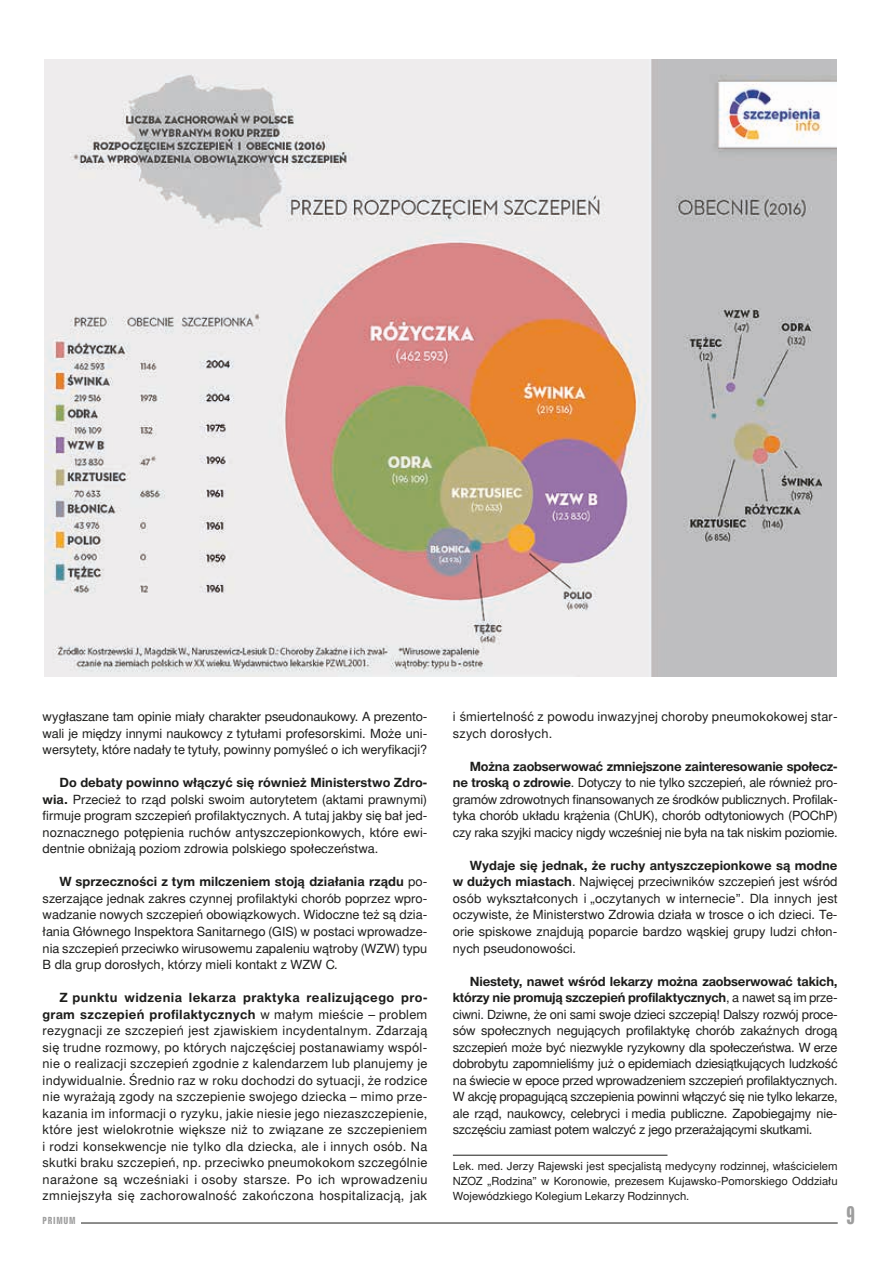
<style>
.page{position:relative;width:893px;height:1263px;background:#fff}
.page>*{position:absolute;margin:0;border:0;box-sizing:border-box;transform-origin:0 0}
.t1{font:23.1px "Zurich Bd X Cn PL";color:#9d9d9d;scale:.82 1}
.t2{font:12.75px/16.5px "Switzer EFN";color:#1d1d1b;text-align:justify}
.t3{font:11.25px/15px "Switzer EFN";letter-spacing:.005em;color:#1d1d1b;text-align:justify}
.t4{font:9px "Zurich Bd X Cn PL";letter-spacing:.08em;color:#9d9d9d}
.s1{font-weight:700}
</style>
<div class="page">
<hr style="left:43px;top:1223px;width:795px;height:1px;background:#1d1d1b">
<div style="left:43px;top:1216px;width:38px;height:9px;background:#fff"></div>
<img style="left:44px;top:60px;width:792px;height:616px">
<hr style="left:453px;top:1155px;width:214px;height:1px;background:#1d1d1b">
<p class="t2" style="left:43px;top:709px;width:386px">wygłaszane tam opinie miały charakter pseudonaukowy. A prezento&shy;wali je między innymi naukowcy z tytułami profesorskimi. Może uni&shy;wersytety, które nadały te tytuły, powinny pomyśleć o ich weryfikacji?</p>
<p class="t2" style="left:43px;top:775px;width:386px;text-indent:17px"><span class="s1">Do debaty powinno włączyć się również Ministerstwo Zdro&shy;wia.</span> Przecież to rząd polski swoim autorytetem (aktami prawnymi) firmuje program szczepień profilaktycznych. A tutaj jakby się bał jed&shy;noznacznego potępienia ruchów antyszczepionkowych, które ewi&shy;dentnie obniżają poziom zdrowia polskiego społeczeństwa.</p>
<p class="t2" style="left:43px;top:874px;width:386px;text-indent:17px"><span class="s1">W sprzeczności z tym milczeniem stoją działania rządu</span> po&shy;szerzające jednak zakres czynnej profilaktyki chorób poprzez wpro&shy;wadzanie nowych szczepień obowiązkowych. Widoczne też są dzia&shy;łania Głównego Inspektora Sanitarnego (GIS) w postaci wprowadze&shy;nia szczepień przeciwko wirusowemu zapaleniu wątroby (WZW) typu B dla grup dorosłych, którzy mieli kontakt z WZW C.</p>
<p class="t2" style="left:43px;top:989px;width:386px;text-indent:17px"><span class="s1">Z punktu widzenia lekarza praktyka realizującego pro&shy;gram szczepień profilaktycznych</span> w małym mieście – problem rezygnacji ze szczepień jest zjawiskiem incydentalnym. Zdarzają się trudne rozmowy, po których najczęściej postanawiamy wspól&shy;nie o realizacji szczepień zgodnie z kalendarzem lub planujemy je indywidualnie. Średnio raz w roku dochodzi do sytuacji, że rodzice nie wyrażają zgody na szczepienie swojego dziecka – mimo prze&shy;kazania im informacji o ryzyku, jakie niesie jego niezaszczepienie, które jest wielokrotnie większe niż to związane ze szczepieniem i rodzi konsekwencje nie tylko dla dziecka, ale i innych osób. Na skutki braku szczepień, np. przeciwko pneumokokom szczególnie narażone są wcześniaki i osoby starsze. Po ich wprowadzeniu zmniejszyła się zachorowalność zakończona hospitalizacją, jak</p>
<p class="t2" style="left:453px;top:709px;width:386px">i śmiertelność z powodu inwazyjnej choroby pneumokokowej star&shy;szych dorosłych.</p>
<p class="t2" style="left:453px;top:758px;width:386px;text-indent:17px"><span class="s1">Można zaobserwować zmniejszone zainteresowanie społecz&shy;ne troską o zdrowie</span>. Dotyczy to nie tylko szczepień, ale również pro&shy;gramów zdrowotnych finansowanych ze środków publicznych. Profilak&shy;tyka chorób układu krążenia (ChUK), chorób odtytoniowych (POChP) czy raka szyjki macicy nigdy wcześniej nie była na tak niskim poziomie.</p>
<p class="t2" style="left:453px;top:857px;width:386px;text-indent:17px"><span class="s1">Wydaje się jednak, że ruchy antyszczepionkowe są modne w dużych miastach</span>. Najwięcej przeciwników szczepień jest wśród osób wykształconych i „oczytanych w internecie”. Dla innych jest oczywiste, że Ministerstwo Zdrowia działa w trosce o ich dzieci. Te&shy;orie spiskowe znajdują poparcie bardzo wąskiej grupy ludzi chłon&shy;nych pseudonowości.</p>
<p class="t2" style="left:453px;top:973px;width:386px;text-indent:17px"><span class="s1">Niestety, nawet wśród lekarzy można zaobserwować takich, którzy nie promują szczepień profilaktycznych</span>, a nawet są im prze&shy;ciwni. Dziwne, że oni sami swoje dzieci szczepią! Dalszy rozwój proce&shy;sów społecznych negujących profilaktykę chorób zakaźnych drogą szczepień może być niezwykle ryzykowny dla społeczeństwa. W erze dobrobytu zapomnieliśmy już o epidemiach dziesiątkujących ludzkość na świecie w epoce przed wprowadzeniem szczepień profilaktycznych.<br>W akcję propagującą szczepienia powinni włączyć się nie tylko lekarze, ale rząd, naukowcy, celebryci i media publiczne. Zapobiegajmy nie&shy;szczęściu zamiast potem walczyć z jego przerażającymi skutkami.</p>
<p class="t3" style="left:453px;top:1159px;width:386px">Lek. med. Jerzy Rajewski jest specjalistą medycyny rodzinnej, właścicielem NZOZ „Rodzina” w Koronowie, prezesem Kujawsko-Pomorskiego Oddziału Wojewódzkiego Kolegium Lekarzy Rodzinnych.</p>
<p class="t4" style="left:43px;top:1214px;width:35px">PRIMUM</p>
<h1 class="t1" style="left:846px;top:1200px;width:13px">9</h1>
</div>
